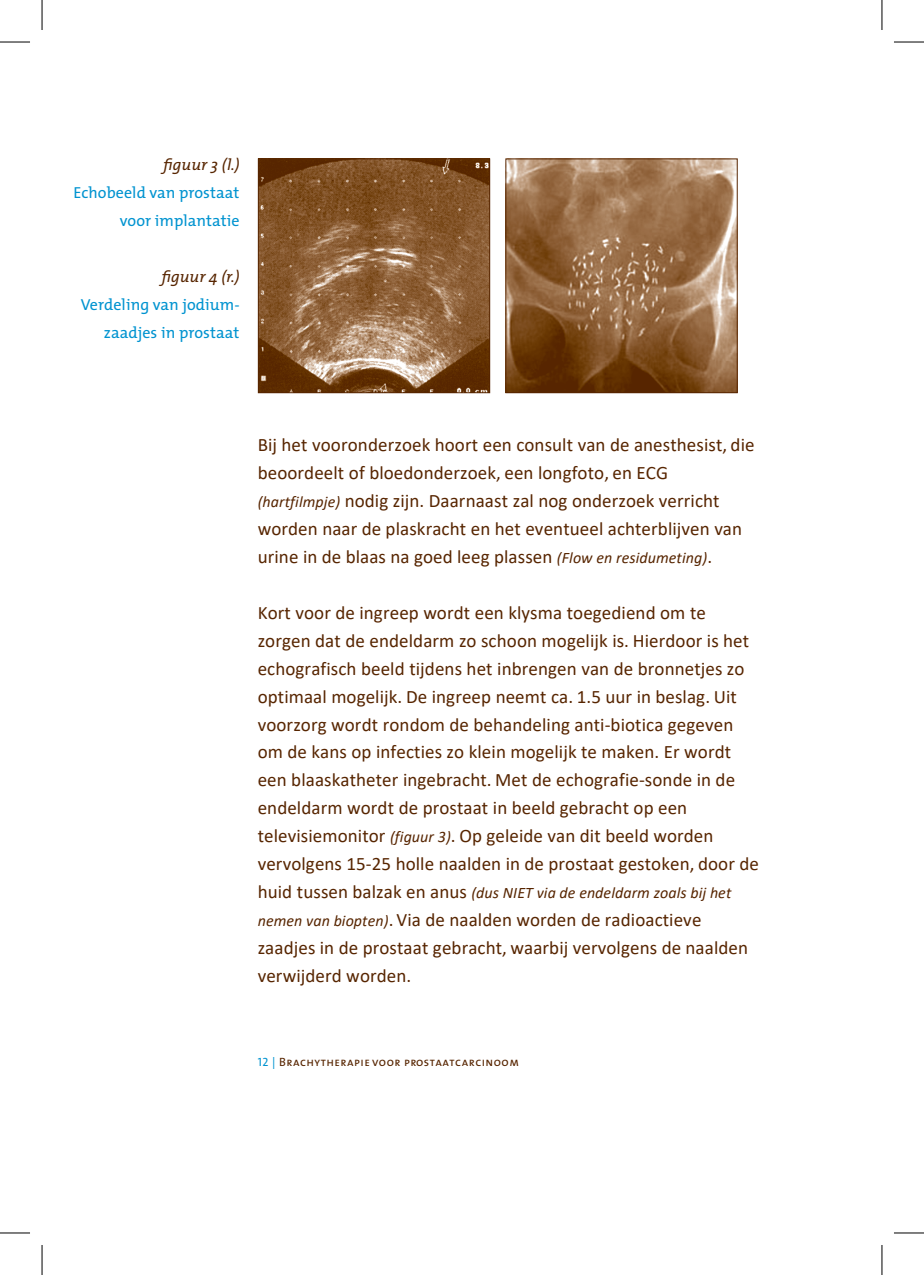
<style>
.page{position:relative;width:924px;height:1275px;background:#fff}
.page>*{position:absolute;margin:0;border:0;box-sizing:border-box;transform-origin:0 0}
.t1{font:19px/28px "Calibri";letter-spacing:.005em;color:#572500}
.t2{font:16px/28px "The Mix";letter-spacing:.005em;color:#0093d0;text-align:right}
.t3{font:italic 16px "Calibri";letter-spacing:.005em;color:#572500}
.t4{font:italic 16px "The Mix";letter-spacing:.005em;color:#572500}
.t5{font:12px "The Mix Caps";letter-spacing:.04em;color:#572500}
.s1{font-style:italic;font-size:16px}
.s2{font-style:normal;font-size:19px}
.s3{color:#0093d0}
</style>
<div class="page">
<img style="left:260px;top:160px;width:228px;height:231px">
<div style="left:258px;top:158px;width:232px;height:235px;border:1px solid #572500"></div>
<img style="left:507px;top:160px;width:228px;height:231px">
<div style="left:505px;top:158px;width:232px;height:235px;border:1px solid #572500"></div>
<hr style="left:0;top:42px;width:30px;height:1px;background:#000">
<hr style="left:893px;top:42px;width:30px;height:1px;background:#000">
<hr style="left:0;top:1232px;width:30px;height:1px;background:#000">
<hr style="left:893px;top:1232px;width:30px;height:1px;background:#000">
<hr style="left:42px;top:0;width:1px;height:30px;background:#000">
<hr style="left:42px;top:1245px;width:1px;height:30px;background:#000">
<hr style="left:881px;top:0;width:1px;height:30px;background:#000">
<hr style="left:881px;top:1245px;width:1px;height:30px;background:#000">
<p class="t4" style="left:163px;top:151px;width:78px">figuur 3 (l.)</p>
<p class="t2" style="left:73px;top:178px;width:168px">Echobeeld van prostaat voor implantatie</p>
<p class="t4" style="left:162px;top:263px;width:79px">figuur 4 (r.)</p>
<p class="t2" style="left:81px;top:290px;width:160px">Verdeling van jodium&shy;zaadjes in prostaat</p>
<p class="t1" style="left:257px;top:430px;width:498px">Bij het vooronderzoek hoort een consult van de anesthesist, die beoordeelt of bloedonderzoek, een longfoto, en ECG <span class="s1">(hartfilmpje)</span> nodig zijn. Daarnaast zal nog onderzoek verricht worden naar de plaskracht en het eventueel achterblijven van urine in de blaas na goed leeg plassen <span class="s1">(Flow en residumeting)</span>.</p>
<p class="t1" style="left:257px;top:598px;width:502px">Kort voor de ingreep wordt een klysma toegediend om te zorgen dat de endeldarm zo schoon mogelijk is. Hierdoor is het echografisch beeld tijdens het inbrengen van de bronnetjes zo optimaal mogelijk. De ingreep neemt ca. 1.5 uur in beslag. Uit voorzorg wordt rondom de behandeling anti-biotica gegeven om de kans op infecties zo klein mogelijk te maken. Er wordt een blaaskatheter ingebracht. Met de echografie-sonde in de endeldarm wordt de prostaat in beeld gebracht op een televisiemonitor <span class="s1">(figuur 3)</span>. Op geleide van dit beeld worden vervolgens 15-25 holle naalden in de prostaat gestoken, door de</p>
<p class="t3" style="left:257px;top:882px;width:475px"><span class="s2">huid tussen balzak en anus</span> (dus NIET via de endeldarm zoals bij het</p>
<p class="t1" style="left:257px;top:905px;width:491px"><span class="s1">nemen van biopten)</span>. Via de naalden worden de radioactieve zaadjes in de prostaat gebracht, waarbij vervolgens de naalden verwijderd worden.</p>
<p class="t5" style="left:257px;top:1052px;width:263px"><span class="s3">12 |</span> Brachytherapie voor prostaatcarcinoom</p>
</div>
